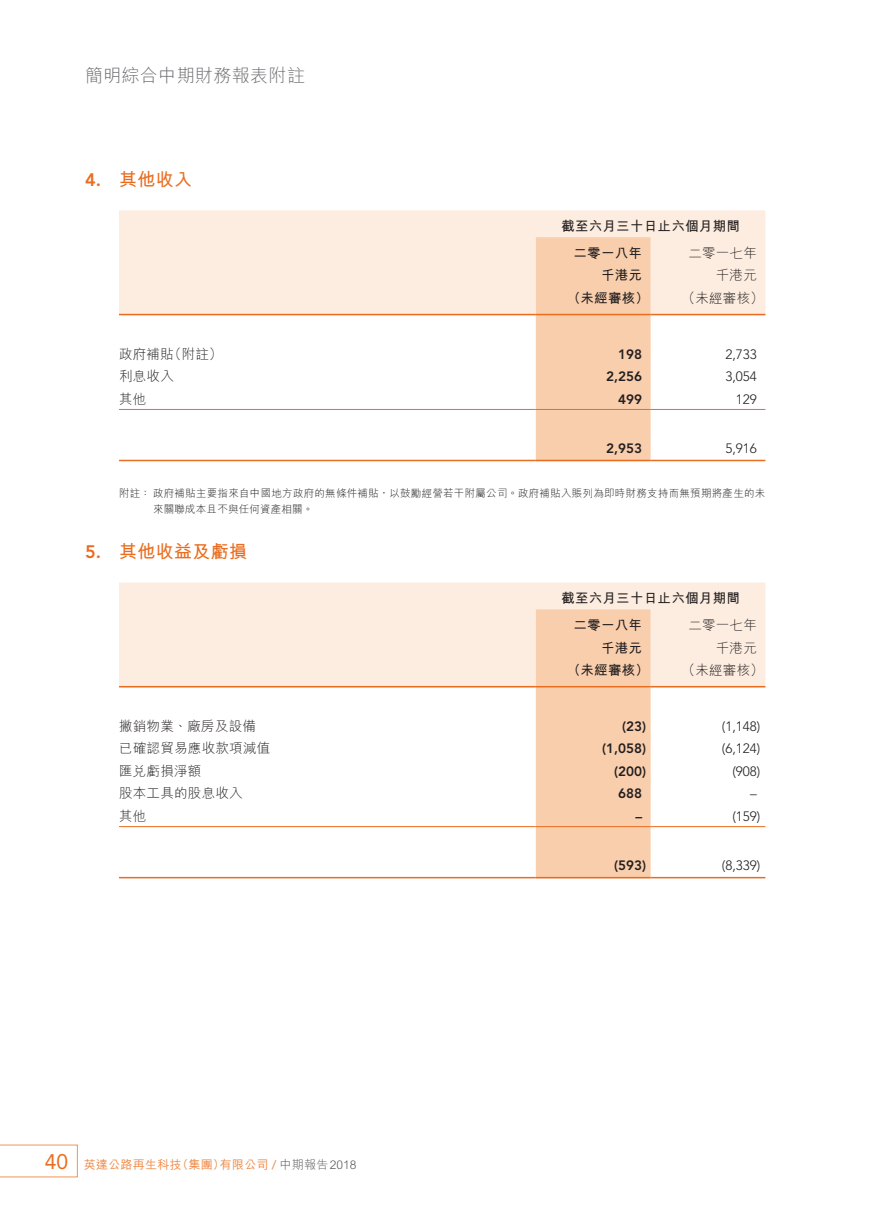
<style>
.page{position:relative;width:893px;height:1212px;background:#fff}
.page>*{position:absolute;margin:0;border:0;box-sizing:border-box;transform-origin:0 0}
._01_H1{font:700 18px "M Hei HK";letter-spacing:.02em;color:#ea6d1f}
.t1{font:300 18px "M Hei HK";letter-spacing:.02em;color:#6c6d70}
._50_Table_txt{font:300 13.5px "M Hei HK";letter-spacing:.02em;color:#231f20}
._50_Table_txt-2{font:700 13.5px "M Hei HK";letter-spacing:.02em;color:#231f20}
._50_Table_txt-3{font:300 13.5px "Avenir LT Std";color:#231f20}
._50_Table_txt-4{font:800 13.5px "Avenir LT Std";color:#231f20}
.t2{font:500 12px "M Hei HK";letter-spacing:.02em;color:#ee8743}
._06_Notes{font:300 10.5px/16.5px "M Hei HK";letter-spacing:.025em;color:#231f20}
.s1{font-family:"Avenir LT Std";font-weight:800}
.s2{font-family:"Avenir LT Std";font-weight:400;font-size:21px;color:#ea6d1f}
.s3{font-family:"Avenir LT Std"}
.s4{font-weight:300;color:#57585a}
</style>
<div class="page">
<svg style="left:0;top:1144px;width:78px;height:33px"></svg>
<div style="left:119px;top:210px;width:646px;height:104px;background:#fdede0"></div>
<div style="left:536px;top:237px;width:115px;height:223px;background:#f9cead"></div>
<hr style="left:119px;top:314px;width:417px;height:1px;background:#ea6d1f">
<hr style="left:536px;top:314px;width:115px;height:1px;background:#ea6d1f">
<hr style="left:651px;top:314px;width:114px;height:1px;background:#ea6d1f">
<hr style="left:119px;top:409px;width:417px;height:1px;background:#ea6d1f">
<hr style="left:536px;top:409px;width:115px;height:1px;background:#ea6d1f">
<hr style="left:651px;top:409px;width:114px;height:1px;background:#ea6d1f">
<hr style="left:119px;top:460px;width:417px;height:1px;background:#ea6d1f">
<hr style="left:536px;top:460px;width:115px;height:1px;background:#ea6d1f">
<hr style="left:651px;top:460px;width:114px;height:1px;background:#ea6d1f">
<div style="left:119px;top:582px;width:646px;height:104px;background:#fdede0"></div>
<div style="left:536px;top:609px;width:115px;height:268px;background:#f9cead"></div>
<hr style="left:119px;top:686px;width:417px;height:1px;background:#ea6d1f">
<hr style="left:536px;top:686px;width:115px;height:1px;background:#ea6d1f">
<hr style="left:651px;top:686px;width:114px;height:1px;background:#ea6d1f">
<hr style="left:119px;top:826px;width:417px;height:1px;background:#ea6d1f">
<hr style="left:536px;top:826px;width:115px;height:1px;background:#ea6d1f">
<hr style="left:651px;top:826px;width:114px;height:1px;background:#ea6d1f">
<hr style="left:119px;top:877px;width:417px;height:1px;background:#ea6d1f">
<hr style="left:536px;top:877px;width:115px;height:1px;background:#ea6d1f">
<hr style="left:651px;top:877px;width:114px;height:1px;background:#ea6d1f">
<h1 class="t1" style="left:85px;top:66px;width:221px">簡明綜合中期財務報表附註</h1>
<p class="_01_H1" style="left:85px;top:166px;width:109px"><span class="s1">4.</span> 其他收入</p>
<p class="_50_Table_txt-2" style="left:561px;top:216px;width:180px">截至六月三十日止六個月期間</p>
<p class="_50_Table_txt-2" style="left:573px;top:243px;width:70px">二零一八年</p>
<p class="_50_Table_txt" style="left:688px;top:246px;width:70px">二零一七年</p>
<p class="_50_Table_txt-2" style="left:601px;top:266px;width:43px">千港元</p>
<p class="_50_Table_txt" style="left:716px;top:269px;width:43px">千港元</p>
<p class="_50_Table_txt-2" style="left:567px;top:288px;width:83px">（未經審核）</p>
<p class="_50_Table_txt" style="left:682px;top:291px;width:83px">（未經審核）</p>
<p class="_50_Table_txt" style="left:119px;top:347px;width:105px">政府補貼（附註）</p>
<p class="_50_Table_txt-4" style="left:618px;top:346px;width:25px">198</p>
<p class="_50_Table_txt-3" style="left:725px;top:346px;width:33px">2,733</p>
<p class="_50_Table_txt" style="left:119px;top:369px;width:56px">利息收入</p>
<p class="_50_Table_txt-4" style="left:606px;top:368px;width:37px">2,256</p>
<p class="_50_Table_txt-3" style="left:725px;top:368px;width:33px">3,054</p>
<p class="_50_Table_txt" style="left:119px;top:392px;width:29px">其他</p>
<p class="_50_Table_txt-4" style="left:618px;top:391px;width:25px">499</p>
<p class="_50_Table_txt-3" style="left:736px;top:391px;width:23px">129</p>
<p class="_50_Table_txt-4" style="left:606px;top:440px;width:37px">2,953</p>
<p class="_50_Table_txt-3" style="left:725px;top:440px;width:33px">5,916</p>
<p class="_06_Notes" style="left:153px;top:484px;width:614px;text-indent:-34px">附註：政府補貼主要指來自中國地方政府的無條件補貼，以鼓勵經營若干附屬公司。政府補貼入賬列為即時財務支持而無預期將產生的未來關聯成本且不與任何資產相關。</p>
<p class="_01_H1" style="left:85px;top:539px;width:164px"><span class="s1">5.</span> 其他收益及虧損</p>
<p class="_50_Table_txt-2" style="left:561px;top:588px;width:180px">截至六月三十日止六個月期間</p>
<p class="_50_Table_txt-2" style="left:573px;top:615px;width:70px">二零一八年</p>
<p class="_50_Table_txt" style="left:688px;top:618px;width:70px">二零一七年</p>
<p class="_50_Table_txt-2" style="left:601px;top:638px;width:43px">千港元</p>
<p class="_50_Table_txt" style="left:716px;top:641px;width:43px">千港元</p>
<p class="_50_Table_txt-2" style="left:567px;top:660px;width:83px">（未經審核）</p>
<p class="_50_Table_txt" style="left:682px;top:663px;width:83px">（未經審核）</p>
<p class="_50_Table_txt" style="left:119px;top:719px;width:138px">撇銷物業、廠房及設備</p>
<p class="_50_Table_txt-4" style="left:622px;top:718px;width:25px">(23)</p>
<p class="_50_Table_txt-3" style="left:722px;top:718px;width:40px">(1,148)</p>
<p class="_50_Table_txt" style="left:119px;top:741px;width:153px">已確認貿易應收款項減值</p>
<p class="_50_Table_txt-4" style="left:602px;top:740px;width:45px">(1,058)</p>
<p class="_50_Table_txt-3" style="left:722px;top:741px;width:40px">(6,124)</p>
<p class="_50_Table_txt" style="left:119px;top:764px;width:84px">匯兌虧損淨額</p>
<p class="_50_Table_txt-4" style="left:614px;top:763px;width:33px">(200)</p>
<p class="_50_Table_txt-3" style="left:732px;top:763px;width:30px">(908)</p>
<p class="_50_Table_txt" style="left:119px;top:786px;width:125px">股本工具的股息收入</p>
<p class="_50_Table_txt-4" style="left:618px;top:785px;width:25px">688</p>
<p class="_50_Table_txt-3" style="left:750px;top:786px;width:8px">–</p>
<p class="_50_Table_txt" style="left:119px;top:809px;width:29px">其他</p>
<p class="_50_Table_txt-4" style="left:635px;top:808px;width:8px">–</p>
<p class="_50_Table_txt-3" style="left:732px;top:808px;width:30px">(159)</p>
<p class="_50_Table_txt-4" style="left:614px;top:857px;width:33px">(593)</p>
<p class="_50_Table_txt-3" style="left:722px;top:858px;width:40px">(8,339)</p>
<p class="t2" style="left:45px;top:1156px;width:313px"><span class="s2">40</span> 英達公路再生科技（集團）有限公司 <span class="s3">/</span> <span class="s4">中期報告2018</span></p>
</div>
